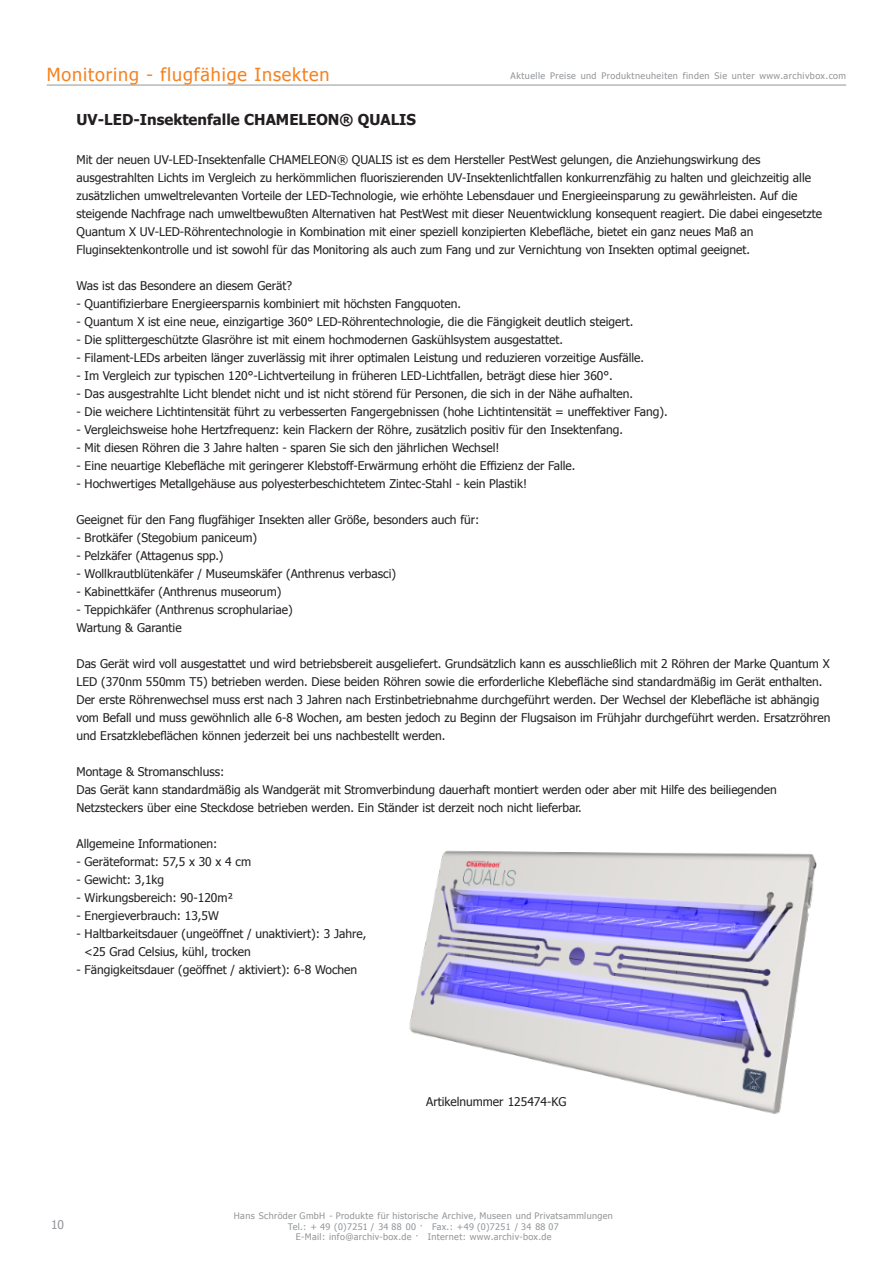
<style>
.page{position:relative;width:893px;height:1263px;background:#fff}
.page>*{position:absolute;margin:0;border:0;box-sizing:border-box;transform-origin:0 0}
.t1{font:18px "Tahoma";letter-spacing:.05em;color:#f58220}
.t2{font:700 15px "Tahoma";color:#231f20}
.t3{font:12px/18px "Tahoma";color:#231f20}
.t4{font:12px "Tahoma";color:#939598}
.t5{font:9px/10.8px "Tahoma";letter-spacing:.04em;color:#939598;text-align:center}
</style>
<div class="page">
<img style="left:409px;top:850px;width:408px;height:264px">
<hr style="left:47px;top:85px;width:799px;height:1px;background:#939598">
<h1 class="t1" style="left:47px;top:67px;width:284px">Monitoring - flugfähige Insekten</h1>
<p class="t5" style="left:511px;top:71px;width:337px">Aktuelle Preise und Produktneuheiten finden Sie unter www.archivbox.com</p>
<p class="t2" style="left:77px;top:114px;width:341px">UV-LED-Insektenfalle CHAMELEON® QUALIS</p>
<p class="t3" style="left:77px;top:152px;width:747px">Mit der neuen UV-LED-Insektenfalle CHAMELEON® QUALIS ist es dem Hersteller PestWest gelungen, die Anziehungswirkung des ausgestrahlten Lichts im Vergleich zu herkömmlichen fluoriszierenden UV-Insektenlichtfallen konkurrenzfähig zu halten und gleichzeitig alle zusätzlichen umweltrelevanten Vorteile der LED-Technologie, wie erhöhte Lebensdauer und Energieeinsparung zu gewährleisten. Auf die steigende Nachfrage nach umweltbewußten Alternativen hat PestWest mit dieser Neuentwicklung konsequent reagiert. Die dabei eingesetzte Quantum X UV-LED-Röhrentechnologie in Kombination mit einer speziell konzipierten Klebefläche, bietet ein ganz neues Maß an Fluginsektenkontrolle und ist sowohl für das Monitoring als auch zum Fang und zur Vernichtung von Insekten optimal geeignet.</p>
<p class="t3" style="left:77px;top:278px;width:217px">Was ist das Besondere an diesem Gerät?</p>
<p class="t3" style="left:77px;top:296px;width:386px">- Quantifizierbare Energieersparnis kombiniert mit höchsten Fangquoten.</p>
<p class="t3" style="left:77px;top:314px;width:558px">- Quantum X ist eine neue, einzigartige 360° LED-Röhrentechnologie, die die Fängigkeit deutlich steigert.</p>
<p class="t3" style="left:77px;top:332px;width:488px">- Die splittergeschützte Glasröhre ist mit einem hochmodernen Gaskühlsystem ausgestattet.</p>
<p class="t3" style="left:77px;top:350px;width:569px">- Filament-LEDs arbeiten länger zuverlässig mit ihrer optimalen Leistung und reduzieren vorzeitige Ausfälle.</p>
<p class="t3" style="left:77px;top:368px;width:538px">- Im Vergleich zur typischen 120°-Lichtverteilung in früheren LED-Lichtfallen, beträgt diese hier 360°.</p>
<p class="t3" style="left:77px;top:386px;width:558px">- Das ausgestrahlte Licht blendet nicht und ist nicht störend für Personen, die sich in der Nähe aufhalten.</p>
<p class="t3" style="left:77px;top:404px;width:593px">- Die weichere Lichtintensität führt zu verbesserten Fangergebnissen (hohe Lichtintensität = uneffektiver Fang).</p>
<p class="t3" style="left:77px;top:422px;width:548px">- Vergleichsweise hohe Hertzfrequenz: kein Flackern der Röhre, zusätzlich positiv für den Insektenfang.</p>
<p class="t3" style="left:77px;top:440px;width:424px">- Mit diesen Röhren die 3 Jahre halten - sparen Sie sich den jährlichen Wechsel!</p>
<p class="t3" style="left:77px;top:458px;width:501px">- Eine neuartige Klebefläche mit geringerer Klebstoff-Erwärmung erhöht die Effizienz der Falle.</p>
<p class="t3" style="left:77px;top:476px;width:452px">- Hochwertiges Metallgehäuse aus polyesterbeschichtetem Zintec-Stahl - kein Plastik!</p>
<p class="t3" style="left:77px;top:512px;width:404px">Geeignet für den Fang flugfähiger Insekten aller Größe, besonders auch für:</p>
<p class="t3" style="left:77px;top:530px;width:182px">- Brotkäfer (Stegobium paniceum)</p>
<p class="t3" style="left:77px;top:548px;width:148px">- Pelzkäfer (Attagenus spp.)</p>
<p class="t3" style="left:77px;top:566px;width:321px">- Wollkrautblütenkäfer / Museumskäfer (Anthrenus verbasci)</p>
<p class="t3" style="left:77px;top:584px;width:206px">- Kabinettkäfer (Anthrenus museorum)</p>
<p class="t3" style="left:77px;top:602px;width:218px">- Teppichkäfer (Anthrenus scrophulariae)<br>Wartung &amp; Garantie</p>
<p class="t3" style="left:77px;top:656px;width:755px">Das Gerät wird voll ausgestattet und wird betriebsbereit ausgeliefert. Grundsätzlich kann es ausschließlich mit 2 Röhren der Marke Quantum X LED (370nm 550mm T5) betrieben werden. Diese beiden Röhren sowie die erforderliche Klebefläche sind standardmäßig im Gerät enthalten.<br>Der erste Röhrenwechsel muss erst nach 3 Jahren nach Erstinbetriebnahme durchgeführt werden. Der Wechsel der Klebefläche ist abhängig vom Befall und muss gewöhnlich alle 6-8 Wochen, am besten jedoch zu Beginn der Flugsaison im Frühjahr durchgeführt werden. Ersatzröhren und Ersatzklebeflächen können jederzeit bei uns nachbestellt werden.</p>
<p class="t3" style="left:77px;top:764px;width:702px">Montage &amp; Stromanschluss:<br>Das Gerät kann standardmäßig als Wandgerät mit Stromverbindung dauerhaft montiert werden oder aber mit Hilfe des beiliegenden<br>Netzsteckers über eine Steckdose betrieben werden. Ein Ständer ist derzeit noch nicht lieferbar.</p>
<p class="t3" style="left:77px;top:836px;width:142px">Allgemeine Informationen:</p>
<p class="t3" style="left:77px;top:854px;width:176px">- Geräteformat: 57,5 x 30 x 4 cm</p>
<p class="t3" style="left:77px;top:872px;width:89px">- Gewicht: 3,1kg</p>
<p class="t3" style="left:77px;top:890px;width:158px">- Wirkungsbereich: 90-120m²</p>
<p class="t3" style="left:77px;top:908px;width:144px">- Energieverbrauch: 13,5W</p>
<p class="t3" style="left:84px;top:926px;width:284px;text-indent:-8px">- Haltbarkeitsdauer (ungeöffnet / unaktiviert): 3 Jahre, &lt;25 Grad Celsius, kühl, trocken</p>
<p class="t3" style="left:77px;top:962px;width:282px">- Fängigkeitsdauer (geöffnet / aktiviert): 6-8 Wochen</p>
<p class="t4" style="left:51px;top:1220px;width:15px">10</p>
<p class="t3" style="left:426px;top:1094px;width:142px">Artikelnummer 125474-KG</p>
<p class="t5" style="left:234px;top:1211px;width:380px">Hans Schröder GmbH - Produkte für historische Archive, Museen und Privatsammlungen<br>Tel.: + 49 (0)7251 / 34 88 00 · Fax.: +49 (0)7251 / 34 88 07<br>E-Mail: info@archiv-box.de · Internet: www.archiv-box.de</p>
</div>
